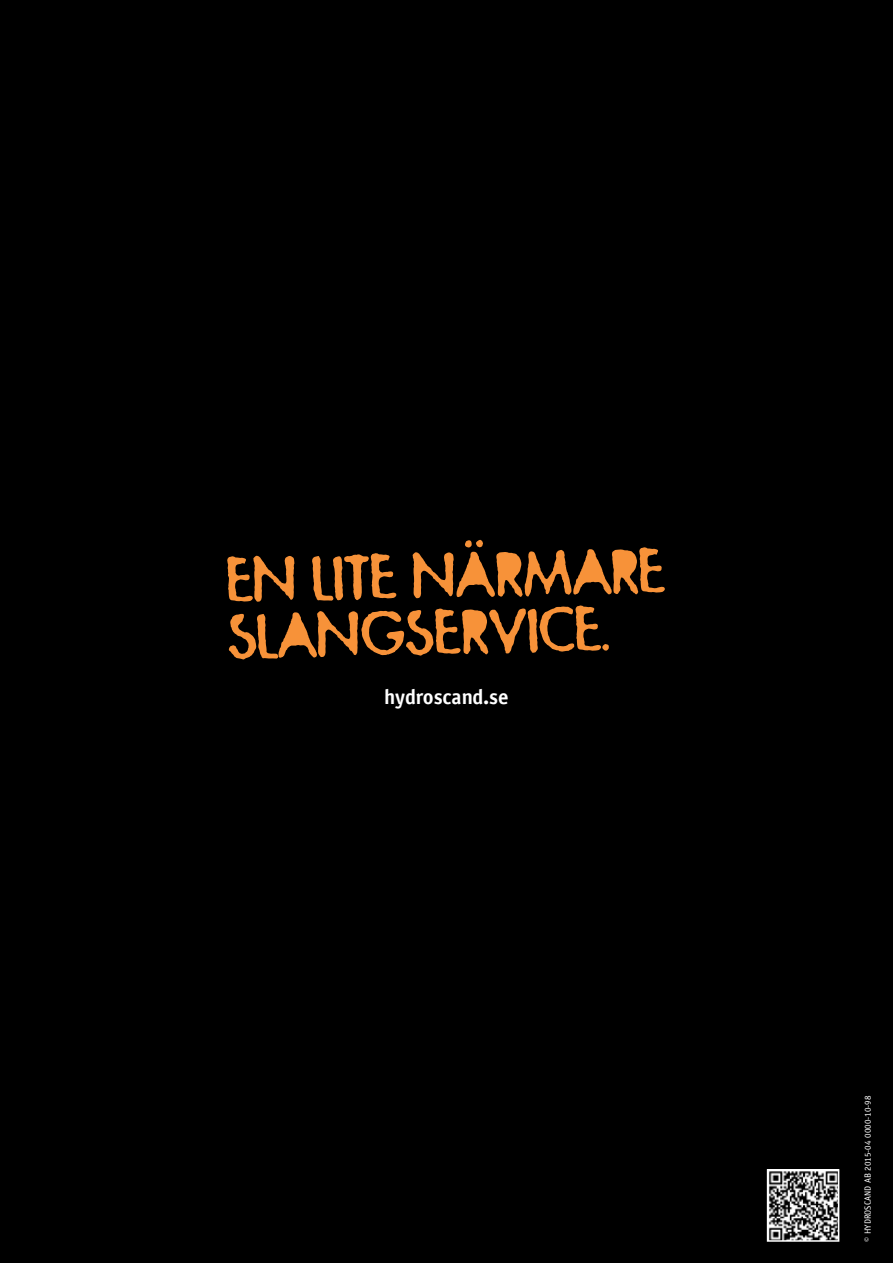
<style>
.page{position:relative;width:893px;height:1263px;background:#000}
.page>*{position:absolute;margin:0;border:0;box-sizing:border-box;transform-origin:0 0}
.t1{font:68.1px/56.7px "Flyerfonts All Ages";color:#f79239}
.t2{font:700 21px "Officina Sans LT";color:#fff}
.t3{font:9px "Officina Sans LT";color:#fff}
</style>
<div class="page">
<img style="left:770px;top:1172px;width:66px;height:67px">
<div style="left:767px;top:1169px;width:72px;height:73px;border:2px solid #fff"></div>
<h1 class="t1" style="left:226px;top:549px;width:441px;rotate:-1deg">EN LITE NÄRMARE<br>SLANGSERVICE.</h1>
<h2 class="t2" style="left:384px;top:684px;width:126px">hydroscand.se</h2>
<p class="t3" style="left:863px;top:1242px;width:148px;rotate:-90deg">© HYDROSCAND AB 2015-04 0000-10-98</p>
</div>
